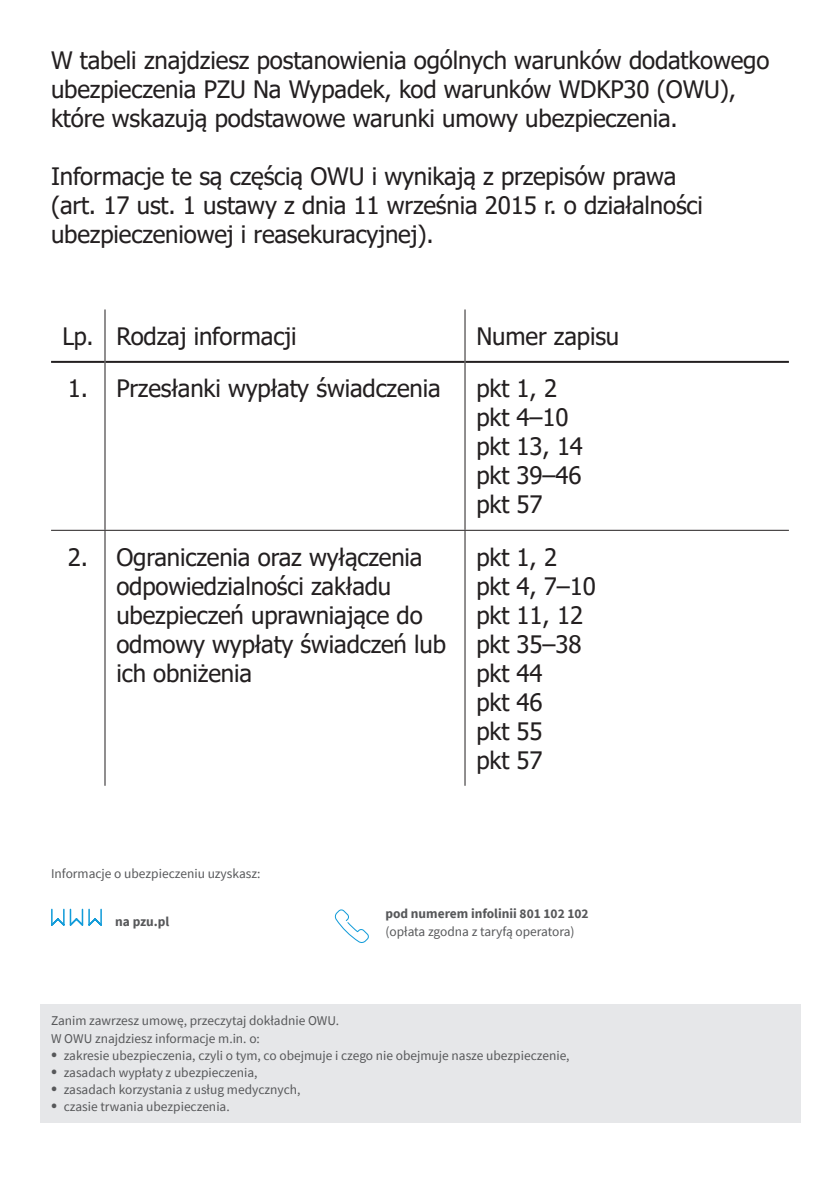
<style>
.page{position:relative;width:840px;height:1191px;background:#fff}
.page>*{position:absolute;margin:0;border:0;box-sizing:border-box;transform-origin:0 0}
.t1{font:24px/29px "Tahoma";letter-spacing:-.005em;color:#231f20}
.t2{font:13.4px/17.2px "Source Sans Pro";color:#57585a}
.t3{font:700 13.4px "Source Sans Pro";color:#57585a}
.s1{font-size:20px}
</style>
<div class="page">
<hr style="left:51px;top:361px;width:53px;height:2px;background:#231f20">
<hr style="left:105px;top:361px;width:359px;height:2px;background:#231f20">
<hr style="left:465px;top:361px;width:323px;height:2px;background:#231f20">
<hr style="left:51px;top:530px;width:54px;height:1px;background:#231f20">
<hr style="left:105px;top:530px;width:359px;height:1px;background:#231f20">
<hr style="left:464px;top:530px;width:324px;height:1px;background:#231f20">
<hr style="left:104px;top:362px;width:1px;height:168px;background:#231f20">
<hr style="left:104px;top:531px;width:1px;height:254px;background:#231f20">
<hr style="left:464px;top:362px;width:1px;height:168px;background:#231f20">
<hr style="left:464px;top:531px;width:1px;height:254px;background:#231f20">
<hr style="left:104px;top:309px;width:1px;height:53px;background:#231f20">
<hr style="left:464px;top:309px;width:1px;height:53px;background:#231f20">
<div style="left:40px;top:1004px;width:759px;height:118px;background:#e6e7e9"></div>
<svg style="left:51px;top:908px;width:51px;height:18px"></svg>
<svg style="left:334px;top:909px;width:35px;height:34px"></svg>
<p class="t1" style="left:51px;top:47px;width:719px">W tabeli znajdziesz postanowienia ogólnych warunków dodatkowego ubezpieczenia PZU Na Wypadek, kod warunków WDKP30 (OWU), które wskazują podstawowe warunki umowy ubezpieczenia.</p>
<p class="t1" style="left:51px;top:163px;width:653px">Informacje te są częścią OWU i wynikają z przepisów prawa (art. 17 ust. 1 ustawy z dnia 11 września 2015 r. o działalności ubezpieczeniowej i reasekuracyjnej).</p>
<p class="t1" style="left:62px;top:323px;width:235px">Lp. Rodzaj informacji</p>
<p class="t1" style="left:476px;top:323px;width:144px">Numer zapisu</p>
<p class="t1" style="left:68px;top:375px;width:374px">1. Przesłanki wypłaty świadczenia</p>
<p class="t1" style="left:476px;top:375px;width:108px">pkt 1, 2 pkt 4–10 pkt 13, 14 pkt 39–46 pkt 57</p>
<p class="t1" style="left:116px;top:544px;width:331px;text-indent:-48px">2. Ograniczenia oraz wyłączenia odpowiedzialności zakładu ubezpieczeń uprawniające do odmowy wypłaty świadczeń lub ich obniżenia</p>
<p class="t1" style="left:476px;top:544px;width:121px">pkt 1, 2 pkt 4, 7–10 pkt 11, 12 pkt 35–38 pkt 44<br>pkt 46<br>pkt 55<br>pkt 57</p>
<p class="t2" style="left:51px;top:864px;width:211px">Informacje o ubezpieczeniu uzyskasz:</p>
<p class="t3" style="left:115px;top:912px;width:56px">na pzu.pl</p>
<p class="t3" style="left:385px;top:904px;width:205px">pod numerem infolinii 801 102 102</p>
<p class="t2" style="left:385px;top:922px;width:190px">(opłata zgodna z taryfą operatora)</p>
<p class="t2" style="left:51px;top:1012px;width:289px">Zanim zawrzesz umowę, przeczytaj dokładnie OWU.<br>W OWU znajdziesz informacje m.in. o:</p>
<p class="t2" style="left:51px;top:1046px;width:519px"><span class="s1">•</span> zakresie ubezpieczenia, czyli o tym, co obejmuje i czego nie obejmuje nasze ubezpieczenie,</p>
<p class="t2" style="left:51px;top:1063px;width:208px"><span class="s1">•</span> zasadach wypłaty z ubezpieczenia,</p>
<p class="t2" style="left:51px;top:1080px;width:251px"><span class="s1">•</span> zasadach korzystania z usług medycznych,</p>
<p class="t2" style="left:51px;top:1098px;width:180px"><span class="s1">•</span> czasie trwania ubezpieczenia.</p>
</div>
